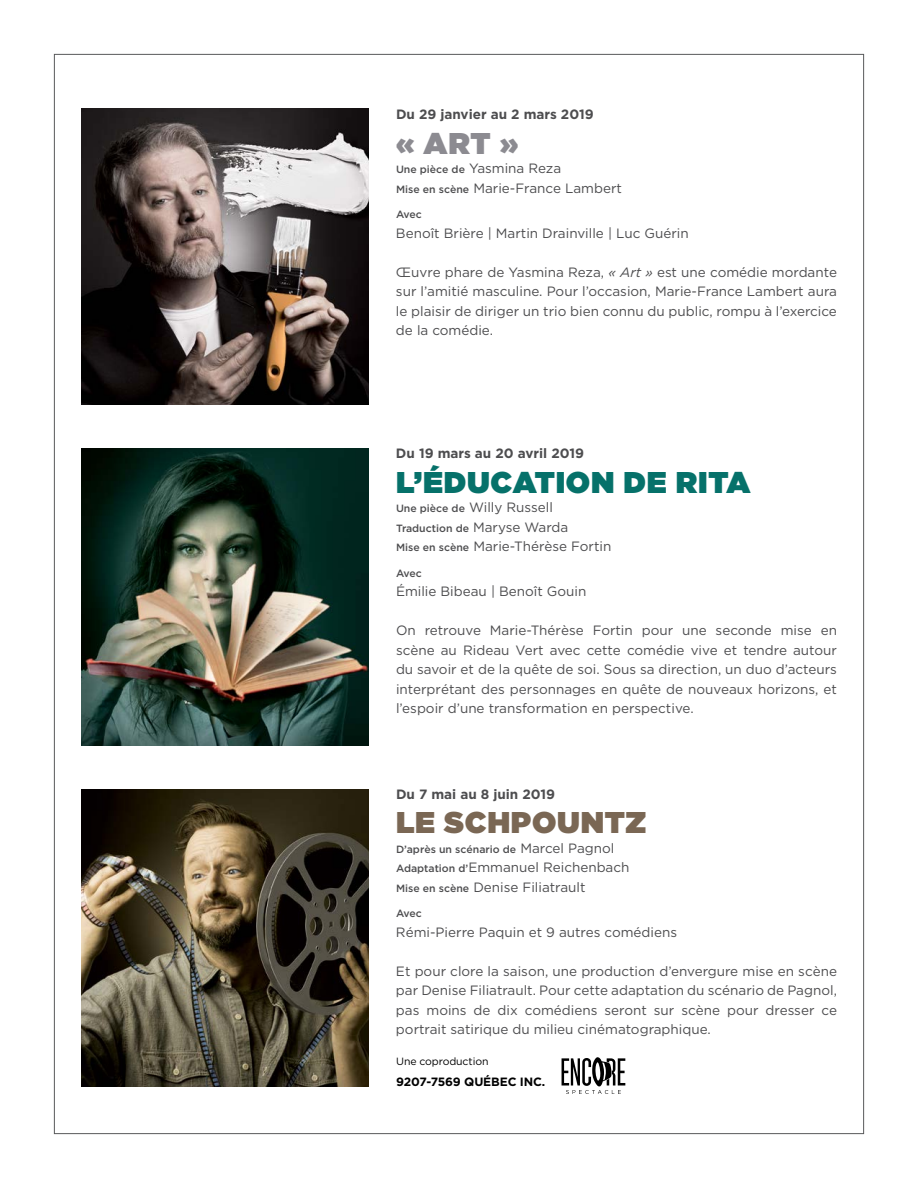
<style>
.page{position:relative;width:918px;height:1188px;background:#fff}
.page>*{position:absolute;margin:0;border:0;box-sizing:border-box;transform-origin:0 0}
.t1{font:900 30px "Gotham HTF";letter-spacing:.025em;color:#06716a}
.t2{font:900 30px "Gotham HTF";letter-spacing:.025em;color:#7a6754}
.t3{font:900 30px "Gotham HTF";color:#8c8b91}
.t4{font:13.5px/19.5px "Gotham HTF";color:#4d4d4f;text-align:justify}
.t5{font:700 13.5px "Gotham HTF";color:#4d4d4f}
.t6{font:700 12px "Gotham HTF";letter-spacing:-.01em;color:#000}
.t7{font:500 10.5px "Gotham HTF";color:#4d4d4f}
.t8{font:10.5px "Gotham HTF";letter-spacing:-.01em;color:#000}
.s1{font-weight:500;font-size:10.5px}
.s2{font-style:italic}
.s3{font-weight:400;font-size:13.5px}
</style>
<div class="page">
<img style="left:81px;top:108px;width:287px;height:297px">
<img style="left:81px;top:449px;width:287px;height:297px">
<img style="left:81px;top:789px;width:287px;height:297px">
<svg style="left:562px;top:1057px;width:63px;height:37px"></svg>
<p class="t5" style="left:396px;top:107px;width:199px">Du 29 janvier au 2 mars 2019</p>
<h1 class="t3" style="left:396px;top:126px;width:124px">« ART »</h1>
<p class="t4" style="left:396px;top:159px;width:227px"><span class="s1">Une pièce de</span> Yasmina Reza<br><span class="s1">Mise en scène</span> Marie-France Lambert</p>
<p class="t7" style="left:396px;top:209px;width:27px">Avec</p>
<p class="t4" style="left:396px;top:223px;width:294px">Benoît Brière | Martin Drainville | Luc Guérin</p>
<p class="t4" style="left:396px;top:262px;width:443px">Œuvre phare de Yasmina Reza, <span class="s2">« Art »</span> est une comédie mordante sur l’amitié masculine. Pour l’occasion, Marie-France Lambert aura le plaisir de diriger un trio bien connu du public, rompu à l’exercice de la comédie.</p>
<p class="t5" style="left:396px;top:446px;width:190px">Du 19 mars au 20 avril 2019</p>
<h1 class="t1" style="left:396px;top:465px;width:356px">L’ÉDUCATION DE RITA</h1>
<p class="t4" style="left:396px;top:498px;width:158px"><span class="s1">Une pièce de</span> Willy Russell</p>
<p class="t7" style="left:396px;top:522px;width:174px">Traduction de <span class="s3">Maryse Warda</span></p>
<p class="t4" style="left:396px;top:537px;width:217px"><span class="s1">Mise en scène</span> Marie-Thérèse Fortin</p>
<p class="t7" style="left:396px;top:567px;width:27px">Avec</p>
<p class="t4" style="left:396px;top:582px;width:192px">Émilie Bibeau | Benoît Gouin</p>
<p class="t4" style="left:396px;top:621px;width:443px">On retrouve Marie-Thérèse Fortin pour une seconde mise en scène au Rideau Vert avec cette comédie vive et tendre autour du savoir et de la quête de soi. Sous sa direction, un duo d’acteurs interprétant des personnages en quête de nouveaux horizons, et l’espoir d’une transformation en perspective.</p>
<p class="t5" style="left:396px;top:786px;width:161px">Du 7 mai au 8 juin 2019</p>
<h1 class="t2" style="left:396px;top:805px;width:252px">LE SCHPOUNTZ</h1>
<p class="t7" style="left:396px;top:843px;width:220px">D’après un scénario de <span class="s3">Marcel Pagnol</span></p>
<p class="t4" style="left:396px;top:858px;width:235px"><span class="s1">Adaptation d’</span>Emmanuel Reichenbach<br><span class="s1">Mise en scène</span> Denise Filiatrault</p>
<p class="t7" style="left:396px;top:908px;width:27px">Avec</p>
<p class="t4" style="left:396px;top:922px;width:283px">Rémi-Pierre Paquin et 9 autres comédiens</p>
<p class="t4" style="left:396px;top:961px;width:443px">Et pour clore la saison, une production d’envergure mise en scène par Denise Filiatrault. Pour cette adaptation du scénario de Pagnol, pas moins de dix comédiens seront sur scène pour dresser ce portrait satirique du milieu cinématographique.</p>
<p class="t8" style="left:396px;top:1055px;width:94px">Une coproduction</p>
<p class="t6" style="left:396px;top:1075px;width:151px">9207-7569 QUÉBEC INC.</p>
</div>
